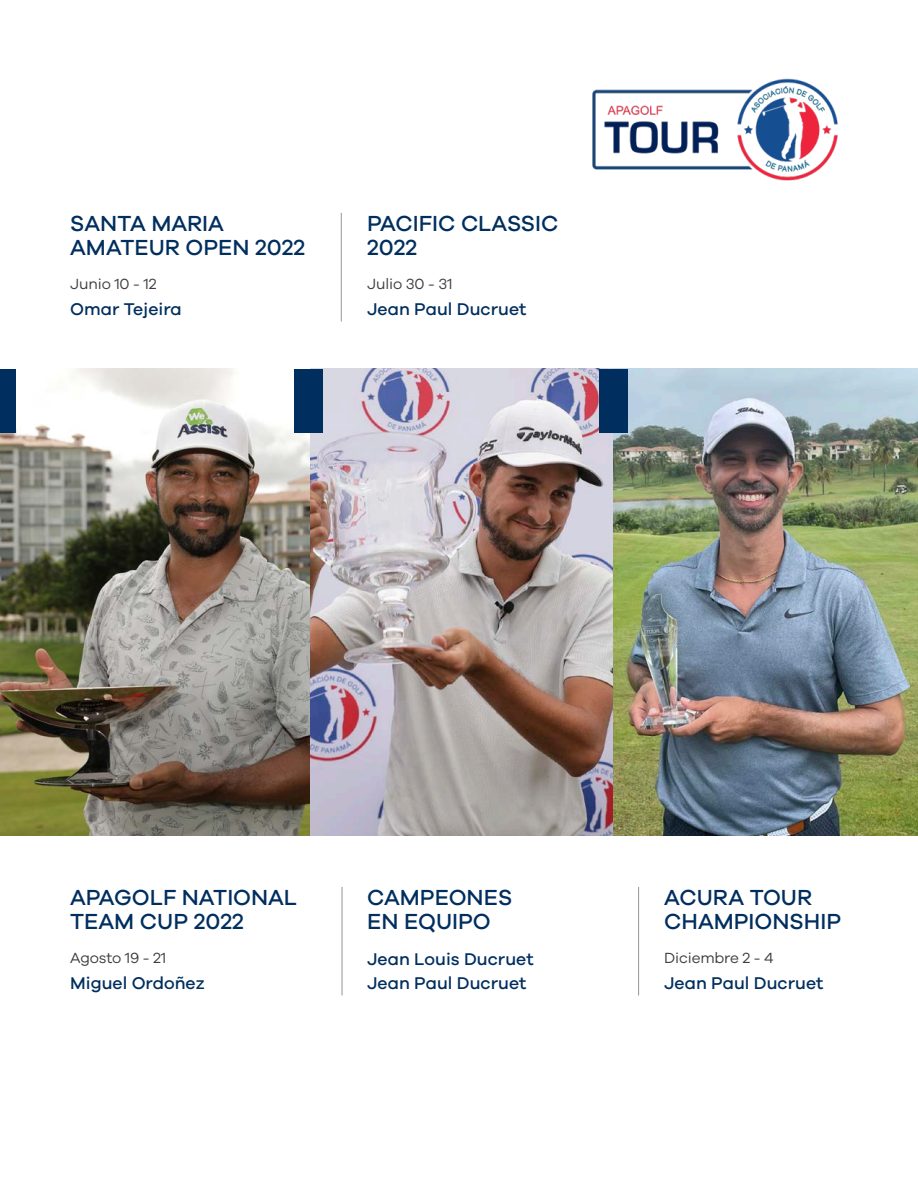
<style>
.page{position:relative;width:918px;height:1188px;background:#fff}
.page>*{position:absolute;margin:0;border:0;box-sizing:border-box;transform-origin:0 0}
.t1{font:500 22.5px/24px "Galano Grotesque";color:#002e5e}
.t2{font:500 17.55px/24px "Galano Grotesque";color:#002e5e}
.t3{font:15.15px "Galano Grotesque";letter-spacing:-.01em;color:#3e3e3f}
</style>
<div class="page">
<img style="left:1px;top:369px;width:917px;height:466px">
<img style="left:592px;top:78px;width:246px;height:103px">
<hr style="left:341px;top:213px;width:1px;height:108px;background:#939598">
<hr style="left:342px;top:887px;width:1px;height:109px;background:#939598">
<hr style="left:638px;top:887px;width:1px;height:109px;background:#939598">
<div style="left:0;top:369px;width:15px;height:64px;background:#002e5e"></div>
<div style="left:294px;top:369px;width:29px;height:64px;background:#002e5e"></div>
<div style="left:599px;top:369px;width:29px;height:64px;background:#002e5e"></div>
<p class="t1" style="left:70px;top:210px;width:237px">SANTA MARIA<br>AMATEUR OPEN 2022</p>
<p class="t1" style="left:367px;top:210px;width:193px">PACIFIC CLASSIC<br>2022</p>
<p class="t3" style="left:70px;top:275px;width:88px">Junio 10 - 12</p>
<p class="t3" style="left:367px;top:275px;width:87px">Julio 30 - 31</p>
<p class="t2" style="left:70px;top:296px;width:113px">Omar Tejeira</p>
<p class="t2" style="left:367px;top:296px;width:161px">Jean Paul Ducruet</p>
<p class="t1" style="left:70px;top:885px;width:228px">APAGOLF NATIONAL<br>TEAM CUP 2022</p>
<p class="t1" style="left:367px;top:885px;width:147px">CAMPEONES<br>EN EQUIPO</p>
<p class="t1" style="left:664px;top:885px;width:178px">ACURA TOUR<br>CHAMPIONSHIP</p>
<p class="t3" style="left:70px;top:949px;width:97px">Agosto 19 - 21</p>
<p class="t2" style="left:70px;top:970px;width:136px">Miguel Ordoñez</p>
<p class="t2" style="left:367px;top:947px;width:168px">Jean Louis Ducruet<br>Jean Paul Ducruet</p>
<p class="t3" style="left:664px;top:949px;width:111px">Diciembre 2 - 4</p>
<p class="t2" style="left:664px;top:970px;width:161px">Jean Paul Ducruet</p>
</div>
